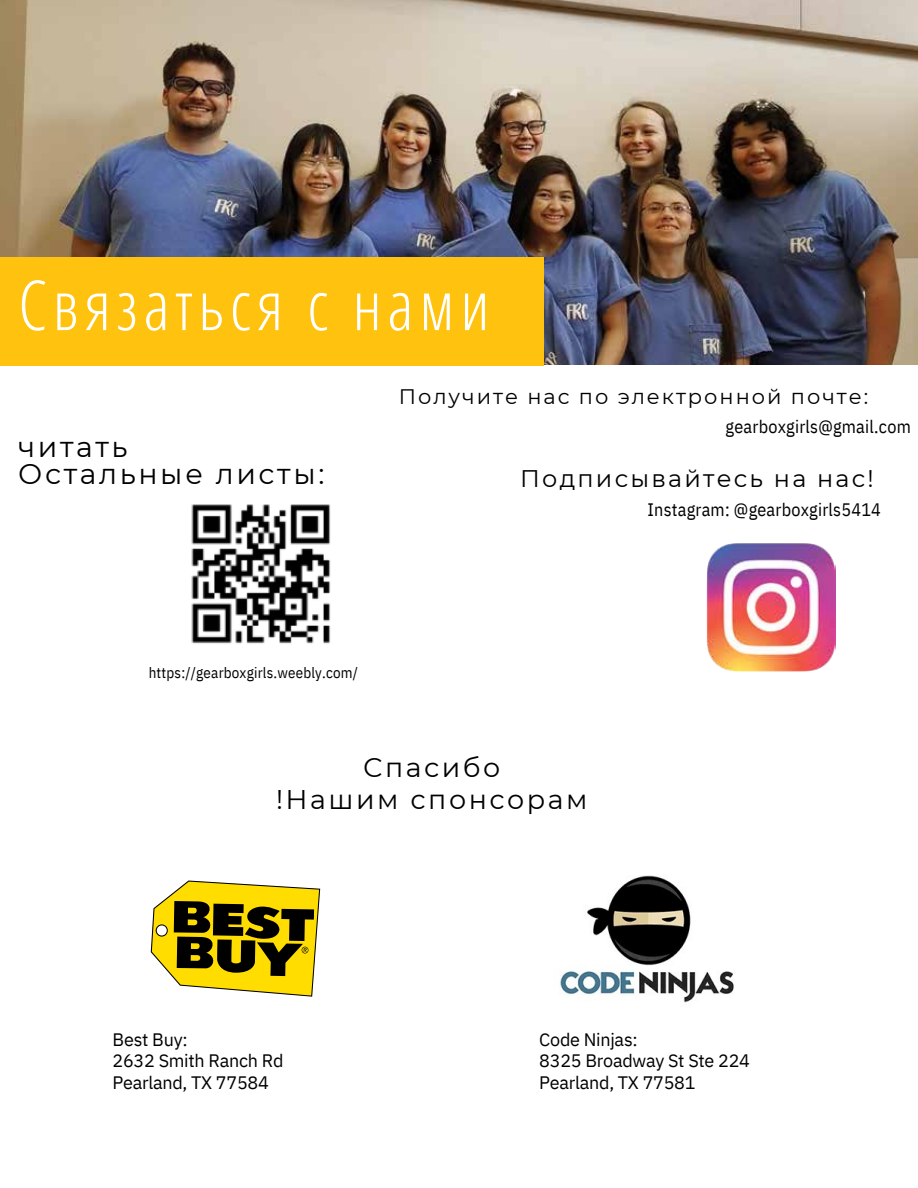
<style>
.page{position:relative;width:918px;height:1188px;background:#fff}
.page>*{position:absolute;margin:0;border:0;box-sizing:border-box;transform-origin:0 0}
.t1{font:300 69px "Open Sans Condensed";letter-spacing:.08em;color:#fff}
.t2{font:28.5px/27px "Montserrat";letter-spacing:.095em;color:#000}
.t3{font:27px/31.5px "Montserrat";letter-spacing:.095em;color:#000;text-align:center}
.t4{font:24px "Montserrat";letter-spacing:.095em;color:#000}
.t5{font:21px "Montserrat";letter-spacing:.095em;color:#000}
.t6{font:18px/21.3px "IBM Plex Sans";letter-spacing:-.015em;color:#000}
.t7{font:18px "IBM Plex Sans Cond";letter-spacing:.015em;color:#000}
.t8{font:15px "IBM Plex Sans Cond";letter-spacing:.015em;color:#000}
</style>
<div class="page">
<img style="left:0;top:0;width:918px;height:365px">
<div style="left:0;top:257px;width:543px;height:108px;background:#ffc20e"></div>
<svg style="left:151px;top:881px;width:169px;height:116px;background:#ab9a28"></svg>
<img style="left:191px;top:504px;width:140px;height:140px">
<img style="left:560px;top:875px;width:174px;height:128px">
<img style="left:707px;top:543px;width:129px;height:129px">
<h1 class="t1" style="left:18px;top:256px;width:473px">Связаться с нами</h1>
<p class="t5" style="left:399px;top:384px;width:471px">Получите нас по электронной почте:</p>
<h2 class="t2" style="left:18px;top:434px;width:308px">читать<br>Остальные листы:</h2>
<p class="t8" style="left:149px;top:662px;width:211px">https://gearboxgirls.weebly.com/</p>
<p class="t7" style="left:726px;top:414px;width:187px">gearboxgirls@gmail.com</p>
<h3 class="t4" style="left:520px;top:464px;width:355px">Подписывайтесь на нас!</h3>
<p class="t7" style="left:647px;top:498px;width:235px">Instagram: @gearboxgirls5414</p>
<h3 class="t3" style="left:276px;top:752px;width:313px">Спасибо<br>!Нашим спонсорам</h3>
<p class="t6" style="left:113px;top:1028px;width:172px">Best Buy:<br>2632 Smith Ranch Rd<br>Pearland, TX 77584</p>
<p class="t6" style="left:539px;top:1028px;width:212px">Code Ninjas:<br>8325 Broadway St Ste 224<br>Pearland, TX 77581</p>
</div>
